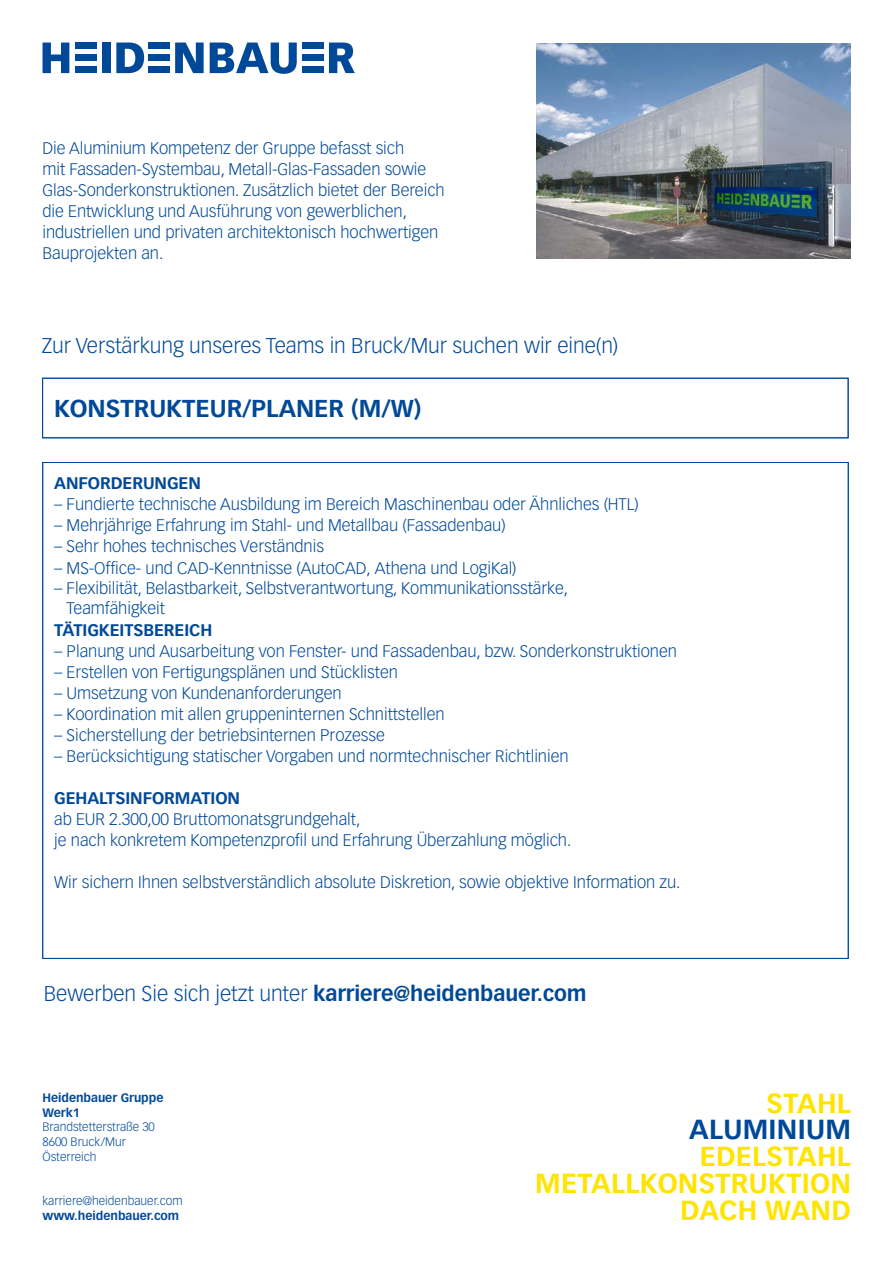
<style>
.page{position:relative;width:893px;height:1263px;background:#fff}
.page>*{position:absolute;margin:0;border:0;box-sizing:border-box;transform-origin:0 0}
.t1{font:700 27.15px/26.7px "Vectora LT Std";letter-spacing:.01em;color:#ffe400;text-align:right}
.t2{font:700 27.15px "Vectora LT Std";letter-spacing:.01em;color:#004998}
.t3{font:700 24px "Vectora LT Std";color:#004998}
.t4{font:300 21px "Vectora LT Std";letter-spacing:-.005em;color:#004998}
.t5{font:300 16.5px/21px "Vectora LT Std";letter-spacing:-.005em;color:#004998}
.t6{font:700 16.5px "Vectora LT Std";letter-spacing:-.005em;color:#004998}
.t7{font:300 12px/14.7px "Vectora LT Std";color:#004998}
.t8{font:700 12px/14.7px "Vectora LT Std";letter-spacing:-.005em;color:#004998}
.s1{font-weight:700}
</style>
<div class="page">
<svg style="left:175px;top:43px;width:29px;height:30px"></svg>
<svg style="left:116px;top:43px;width:28px;height:30px"></svg>
<div style="left:102px;top:43px;width:8px;height:30px;background:#004998"></div>
<svg style="left:43px;top:43px;width:26px;height:30px"></svg>
<svg style="left:210px;top:43px;width:87px;height:31px"></svg>
<svg style="left:329px;top:43px;width:26px;height:30px"></svg>
<div style="left:75px;top:43px;width:21px;height:6px;background:#004998"></div>
<div style="left:75px;top:54px;width:21px;height:7px;background:#004998"></div>
<div style="left:75px;top:66px;width:21px;height:7px;background:#004998"></div>
<div style="left:149px;top:43px;width:21px;height:6px;background:#004998"></div>
<div style="left:149px;top:54px;width:21px;height:7px;background:#004998"></div>
<div style="left:149px;top:66px;width:21px;height:7px;background:#004998"></div>
<div style="left:302px;top:43px;width:21px;height:6px;background:#004998"></div>
<div style="left:302px;top:54px;width:21px;height:7px;background:#004998"></div>
<div style="left:302px;top:66px;width:21px;height:7px;background:#004998"></div>
<div style="left:42px;top:378px;width:806px;height:60px;border:1px solid #004998"></div>
<img style="left:537px;top:43px;width:313px;height:216px">
<p class="t5" style="left:42px;top:138px;width:404px">Die Aluminium Kompetenz der Gruppe befasst sich<br>mit Fassaden-Systembau, Metall-Glas-Fassaden sowie Glas-Sonderkonstruktionen. Zusätzlich bietet der Bereich die Entwicklung und Ausführung von gewerblichen, industriellen und privaten architektonisch hochwertigen Bauprojekten an.</p>
<p class="t4" style="left:42px;top:333px;width:578px">Zur Verstärkung unseres Teams in Bruck/Mur suchen wir eine(n)</p>
<h2 class="t3" style="left:54px;top:394px;width:369px">KONSTRUKTEUR/PLANER (M/W)</h2>
<p class="t6" style="left:54px;top:473px;width:148px">ANFORDERUNGEN</p>
<p class="t5" style="left:54px;top:494px;width:586px">– Fundierte technische Ausbildung im Bereich Maschinenbau oder Ähnliches (HTL)</p>
<p class="t5" style="left:54px;top:515px;width:453px">– Mehrjährige Erfahrung im Stahl- und Metallbau (Fassadenbau)</p>
<p class="t5" style="left:54px;top:536px;width:271px">– Sehr hohes technisches Verständnis</p>
<p class="t5" style="left:54px;top:558px;width:464px">– MS-Office- und CAD-Kenntnisse (AutoCAD, Athena und LogiKal)</p>
<p class="t5" style="left:67px;top:579px;width:503px;line-height:19.8px;text-indent:-12px">– Flexibilität, Belastbarkeit, Selbstverantwortung, Kommunikationsstärke,<br>Teamfähigkeit</p>
<p class="t6" style="left:54px;top:620px;width:160px">TÄTIGKEITSBEREICH</p>
<p class="t5" style="left:54px;top:641px;width:624px">– Planung und Ausarbeitung von Fenster- und Fassadenbau, bzw. Sonderkonstruktionen</p>
<p class="t5" style="left:54px;top:662px;width:345px">– Erstellen von Fertigungsplänen und Stücklisten</p>
<p class="t5" style="left:54px;top:683px;width:289px">– Umsetzung von Kundenanforderungen</p>
<p class="t5" style="left:54px;top:704px;width:392px">– Koordination mit allen gruppeninternen Schnittstellen</p>
<p class="t5" style="left:54px;top:725px;width:332px">– Sicherstellung der betriebsinternen Prozesse</p>
<p class="t5" style="left:54px;top:746px;width:516px">– Berücksichtigung statischer Vorgaben und normtechnischer Richtlinien</p>
<p class="t6" style="left:54px;top:788px;width:187px">GEHALTSINFORMATION</p>
<p class="t5" style="left:54px;top:809px;width:519px">ab EUR 2.300,00 Bruttomonatsgrundgehalt,<br>je nach konkretem Kompetenzprofil und Erfahrung Überzahlung möglich.</p>
<p class="t5" style="left:54px;top:872px;width:628px">Wir sichern Ihnen selbstverständlich absolute Diskretion, sowie objektive Information zu.</p>
<p class="t4" style="left:44px;top:981px;width:544px">Bewerben Sie sich jetzt unter <span class="s1">karriere@heidenbauer.com</span></p>
<p class="t8" style="left:43px;top:1090px;width:122px">Heidenbauer Gruppe<br>Werk1</p>
<p class="t7" style="left:43px;top:1120px;width:114px">Brandstetterstraße 30<br>8600 Bruck/Mur<br>Österreich</p>
<p class="t7" style="left:43px;top:1194px;width:142px">karriere@heidenbauer.com</p>
<p class="t8" style="left:43px;top:1208px;width:138px">www.heidenbauer.com</p>
<h1 class="t1" style="left:767px;top:1090px;width:86px">STAHL</h1>
<h1 class="t2" style="left:689px;top:1113px;width:163px">ALUMINIUM</h1>
<h1 class="t1" style="left:535px;top:1143px;width:317px">EDELSTAHL<br>METALLKONSTRUKTION<br>DACH WAND</h1>
</div>
